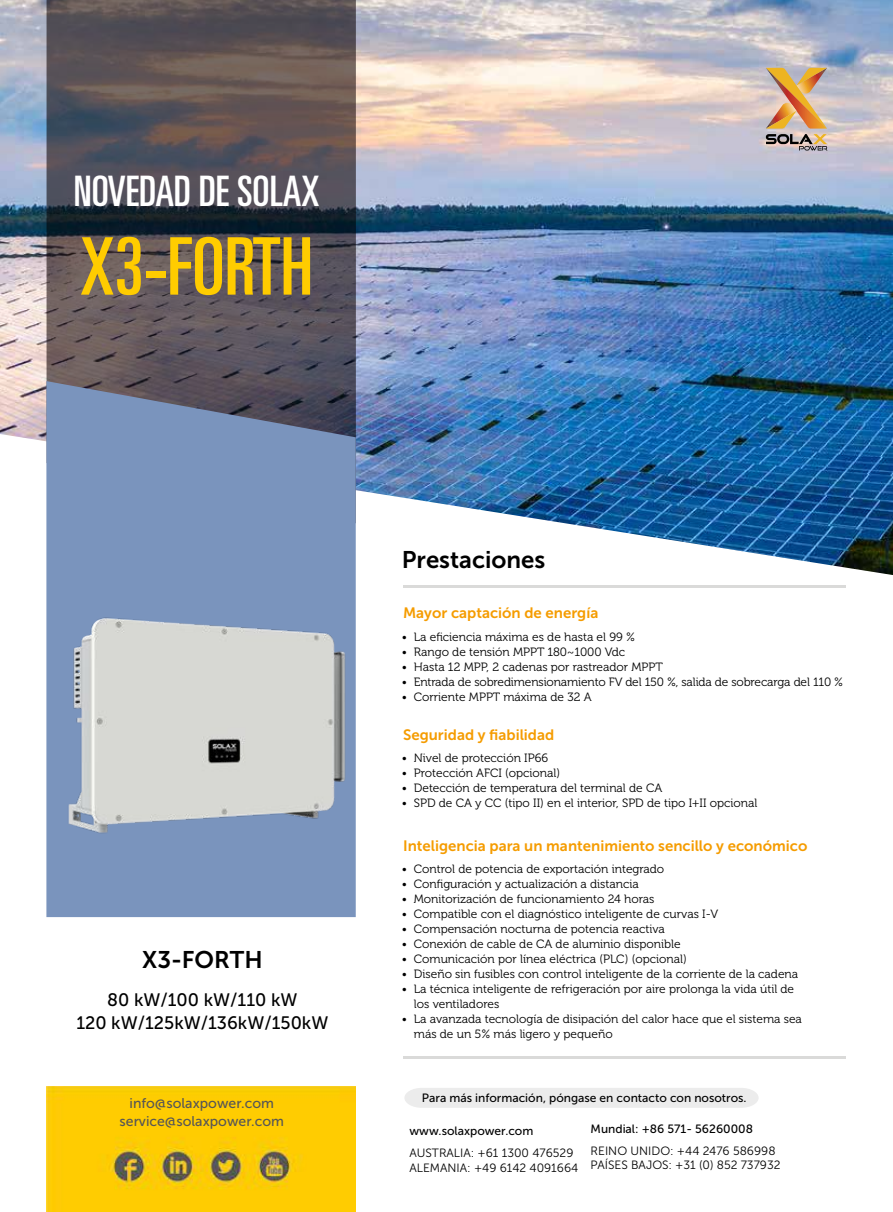
<style>
.page{position:relative;width:893px;height:1212px;background:#fff}
.page>*{position:absolute;margin:0;border:0;box-sizing:border-box;transform-origin:0 0}
.t1{font:ultra-condensed 79.5px "Univers LT Std";color:#fc0}
.t2{font:ultra-condensed 42px "Univers LT Std";color:#fff}
.t3{font:24px "Museo Sans 700";color:#000}
.t4{font:18px/22.5px "Museo Sans 500";color:#000;text-align:center}
.t5{font:15px "Museo Sans 700";color:#f59c00}
.t6{font:14.1px/18px "Museo Sans 500";color:#575656;text-align:center}
.t7{font:12px/15px "Museo 300";color:#000}
.t8{font:12px/14.4px "Museo Sans 300";color:#000}
.t9{font:12px "Museo Sans 500";color:#000}
</style>
<div class="page">
<img style="left:0;top:0;width:893px;height:575px">
<svg style="left:47px;top:0;width:309px;height:381px;background:#575056"></svg>
<img style="left:766px;top:68px;width:62px;height:83px">
<svg style="left:46px;top:381px;width:310px;height:536px;background:#768db3"></svg>
<hr style="left:403px;top:585px;width:442px;height:3px;background:#dadad9">
<hr style="left:403px;top:1056px;width:443px;height:3px;background:#dadad9">
<div style="left:404px;top:1088px;width:355px;height:20px;background:#ececec"></div>
<img style="left:56px;top:607px;width:300px;height:233px">
<img style="left:47px;top:1086px;width:308px;height:126px">
<h2 class="t2" style="left:74px;top:167px;width:247px">NOVEDAD DE SOLAX</h2>
<h1 class="t1" style="left:80px;top:221px;width:234px">X3-FORTH</h1>
<h3 class="t3" style="left:142px;top:946px;width:122px">X3-FORTH</h3>
<h3 class="t4" style="left:76px;top:989px;width:254px">80 kW/100 kW/110 kW<br>120 kW/125kW/136kW/150kW</h3>
<p class="t6" style="left:120px;top:1094px;width:166px">info@solaxpower.com service@solaxpower.com</p>
<h3 class="t3" style="left:402px;top:546px;width:145px">Prestaciones</h3>
<p class="t5" style="left:403px;top:605px;width:197px">Mayor captación de energía</p>
<p class="t7" style="left:402px;top:629px;width:235px">• La eficiencia máxima es de hasta el 99 %</p>
<p class="t7" style="left:402px;top:644px;width:225px">• Rango de tensión MPPT 180~1000 Vdc</p>
<p class="t7" style="left:402px;top:659px;width:263px">• Hasta 12 MPP, 2 cadenas por rastreador MPPT</p>
<p class="t7" style="left:402px;top:674px;width:443px">• Entrada de sobredimensionamiento FV del 150 %, salida de sobrecarga del 110 %</p>
<p class="t7" style="left:402px;top:689px;width:191px">• Corriente MPPT máxima de 32 A</p>
<p class="t5" style="left:403px;top:727px;width:153px">Seguridad y fiabilidad</p>
<p class="t7" style="left:402px;top:751px;width:148px">• Nivel de protección IP66</p>
<p class="t7" style="left:402px;top:766px;width:160px">• Protección AFCI (opcional)</p>
<p class="t7" style="left:402px;top:781px;width:262px">• Detección de temperatura del terminal de CA</p>
<p class="t7" style="left:402px;top:796px;width:357px">• SPD de CA y CC (tipo II) en el interior, SPD de tipo I+II opcional</p>
<p class="t5" style="left:403px;top:837px;width:406px">Inteligencia para un mantenimiento sencillo y económico</p>
<p class="t7" style="left:402px;top:862px;width:264px">• Control de potencia de exportación integrado</p>
<p class="t7" style="left:402px;top:877px;width:239px">• Configuración y actualización a distancia</p>
<p class="t7" style="left:402px;top:892px;width:254px">• Monitorización de funcionamiento 24 horas</p>
<p class="t7" style="left:402px;top:907px;width:318px">• Compatible con el diagnóstico inteligente de curvas I-V</p>
<p class="t7" style="left:402px;top:922px;width:265px">• Compensación nocturna de potencia reactiva</p>
<p class="t7" style="left:402px;top:937px;width:280px">• Conexión de cable de CA de aluminio disponible</p>
<p class="t7" style="left:402px;top:952px;width:286px">• Comunicación por línea eléctrica (PLC) (opcional)</p>
<p class="t7" style="left:402px;top:967px;width:398px">• Diseño sin fusibles con control inteligente de la corriente de la cadena</p>
<p class="t7" style="left:414px;top:982px;width:382px;text-indent:-12px">• La técnica inteligente de refrigeración por aire prolonga la vida útil de los ventiladores</p>
<p class="t7" style="left:414px;top:1012px;width:390px;text-indent:-12px">• La avanzada tecnología de disipación del calor hace que el sistema sea más de un 5% más ligero y pequeño</p>
<p class="t9" style="left:422px;top:1091px;width:326px">Para más información, póngase en contacto con nosotros.</p>
<p class="t9" style="left:409px;top:1124px;width:125px">www.solaxpower.com</p>
<p class="t9" style="left:591px;top:1122px;width:164px">Mundial: +86 571- 56260008</p>
<p class="t8" style="left:409px;top:1146px;width:170px">AUSTRALIA: +61 1300 476529<br>ALEMANIA: +49 6142 4091664</p>
<p class="t8" style="left:591px;top:1144px;width:191px">REINO UNIDO: +44 2476 586998<br>PAÍSES BAJOS: +31 (0) 852 737932</p>
</div>
